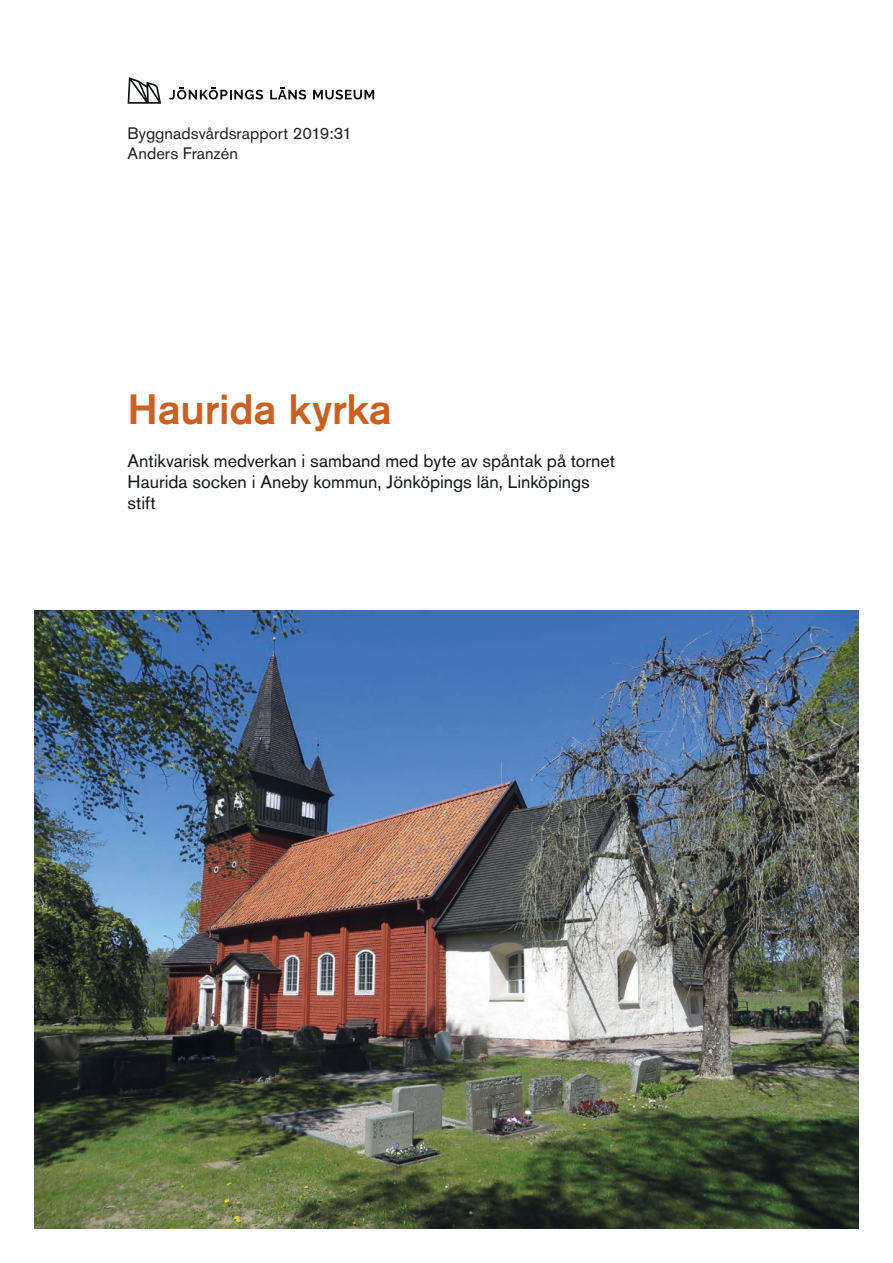
<style>
.page{position:relative;width:893px;height:1263px;background:#fff}
.page>*{position:absolute;margin:0;border:0;box-sizing:border-box;transform-origin:0 0}
.Kort_titel{font:500 42px "Akzidenz Grotesk Std";letter-spacing:-.005em;color:#cb6023}
.Undertitel{font:18px/21px "Akzidenz Grotesk Std";color:#12141b}
.Rapportnummer{font:16.5px "Akzidenz Grotesk Std";letter-spacing:.005em;color:#231f20}
</style>
<div class="page">
<svg style="left:128px;top:77px;width:33px;height:27px"></svg>
<svg style="left:313px;top:90px;width:61px;height:10px"></svg>
<svg style="left:270px;top:87px;width:36px;height:13px"></svg>
<svg style="left:169px;top:87px;width:94px;height:13px"></svg>
<img style="left:34px;top:610px;width:825px;height:619px">
<p class="Rapportnummer" style="left:128px;top:123px;width:226px">Byggnadsvårdsrapport 2019:31</p>
<p class="Rapportnummer" style="left:128px;top:143px;width:112px">Anders Franzén</p>
<p class="Kort_titel" style="left:128px;top:384px;width:266px">Haurida kyrka</p>
<p class="Undertitel" style="left:128px;top:450px;width:489px">Antikvarisk medverkan i samband med byte av spåntak på tornet</p>
<p class="Undertitel" style="left:128px;top:471px;width:464px">Haurida socken i Aneby kommun, Jönköpings län, Linköpings stift</p>
</div>
